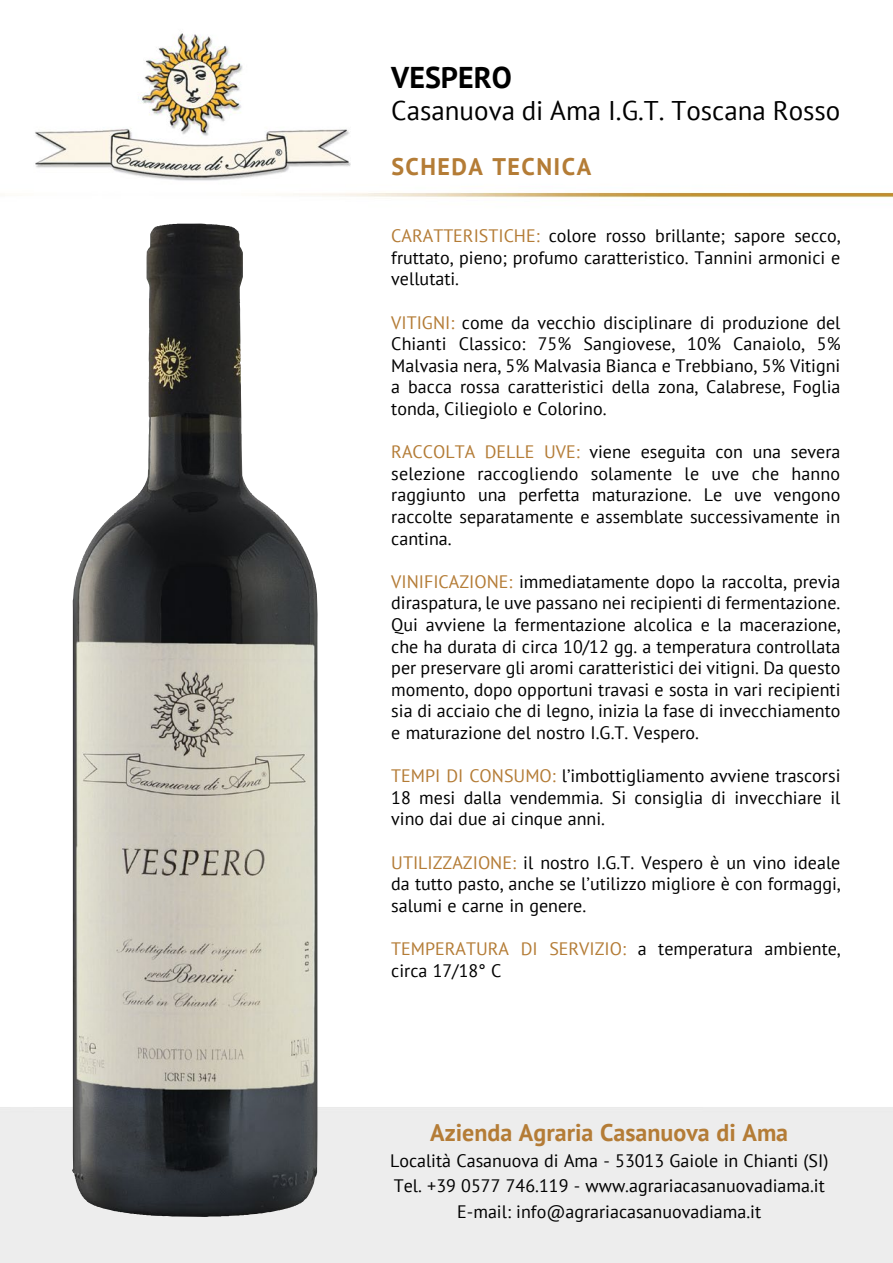
<style>
.page{position:relative;width:893px;height:1263px;background:#fff}
.page>*{position:absolute;margin:0;border:0;box-sizing:border-box;transform-origin:0 0}
.t1{font:700 30px "PT Sans";color:#000}
.t2{font:27px "PT Sans";color:#000}
.t3{font:700 24px "PT Sans";color:#b47c36}
.t4{font:700 24px "PT Sans";letter-spacing:.06em;color:#b47c36}
.t5{font:18px/21.6px "PT Sans";color:#000;text-align:justify}
.s1{color:#b47c36}
</style>
<div class="page">
<img style="left:0;top:33px;width:893px;height:1230px">
<img style="left:98px;top:224px;width:102px;height:307px">
<h1 class="t1" style="left:391px;top:57px;width:122px">VESPERO</h1>
<h2 class="t2" style="left:391px;top:93px;width:451px">Casanuova di Ama I.G.T. Toscana Rosso</h2>
<h3 class="t4" style="left:391px;top:151px;width:201px">SCHEDA TECNICA</h3>
<p class="t5" style="left:391px;top:225px;width:451px"><span class="s1">CARATTERISTICHE:</span> colore rosso brillante; sapore secco, fruttato, pieno; profumo caratteristico. Tannini armonici e vellutati.</p>
<p class="t5" style="left:391px;top:311px;width:451px"><span class="s1">VITIGNI:</span> come da vecchio disciplinare di produzione del Chianti Classico: 75% Sangiovese, 10% Canaiolo, 5% Malvasia nera, 5% Malvasia Bianca e Trebbiano, 5% Vitigni a bacca rossa caratteristici della zona, Calabrese, Foglia tonda, Ciliegiolo e Colorino.</p>
<p class="t5" style="left:391px;top:441px;width:451px"><span class="s1">RACCOLTA DELLE UVE:</span> viene eseguita con una severa selezione raccogliendo solamente le uve che hanno raggiunto una perfetta maturazione. Le uve vengono raccolte separatamente e assemblate successivamente in cantina.</p>
<p class="t5" style="left:391px;top:570px;width:451px"><span class="s1">VINIFICAZIONE:</span> immediatamente dopo la raccolta, previa diraspatura, le uve passano nei recipienti di fermentazione.<br>Qui avviene la fermentazione alcolica e la macerazione, che ha durata di circa 10/12 gg. a temperatura controllata per preservare gli aromi caratteristici dei vitigni. Da questo momento, dopo opportuni travasi e sosta in vari recipienti sia di acciaio che di legno, inizia la fase di invecchiamento e maturazione del nostro I.G.T. Vespero.</p>
<p class="t5" style="left:391px;top:765px;width:451px"><span class="s1">TEMPI DI CONSUMO:</span> l’imbottigliamento avviene trascorsi 18 mesi dalla vendemmia. Si consiglia di invecchiare il vino dai due ai cinque anni.</p>
<p class="t5" style="left:391px;top:851px;width:451px"><span class="s1">UTILIZZAZIONE:</span> il nostro I.G.T. Vespero è un vino ideale da tutto pasto, anche se l’utilizzo migliore è con formaggi, salumi e carne in genere.</p>
<p class="t5" style="left:391px;top:937px;width:451px"><span class="s1">TEMPERATURA DI SERVIZIO:</span> a temperatura ambiente, circa 17/18° C</p>
<h3 class="t3" style="left:430px;top:1117px;width:359px">Azienda Agraria Casanuova di Ama</h3>
<p class="t5" style="left:390px;top:1147px;width:440px;line-height:25.5px;text-align:center">Località Casanuova di Ama - 53013 Gaiole in Chianti (SI)<br>Tel. +39 0577 746.119 - www.agrariacasanuovadiama.it<br>E-mail: info@agrariacasanuovadiama.it</p>
</div>
